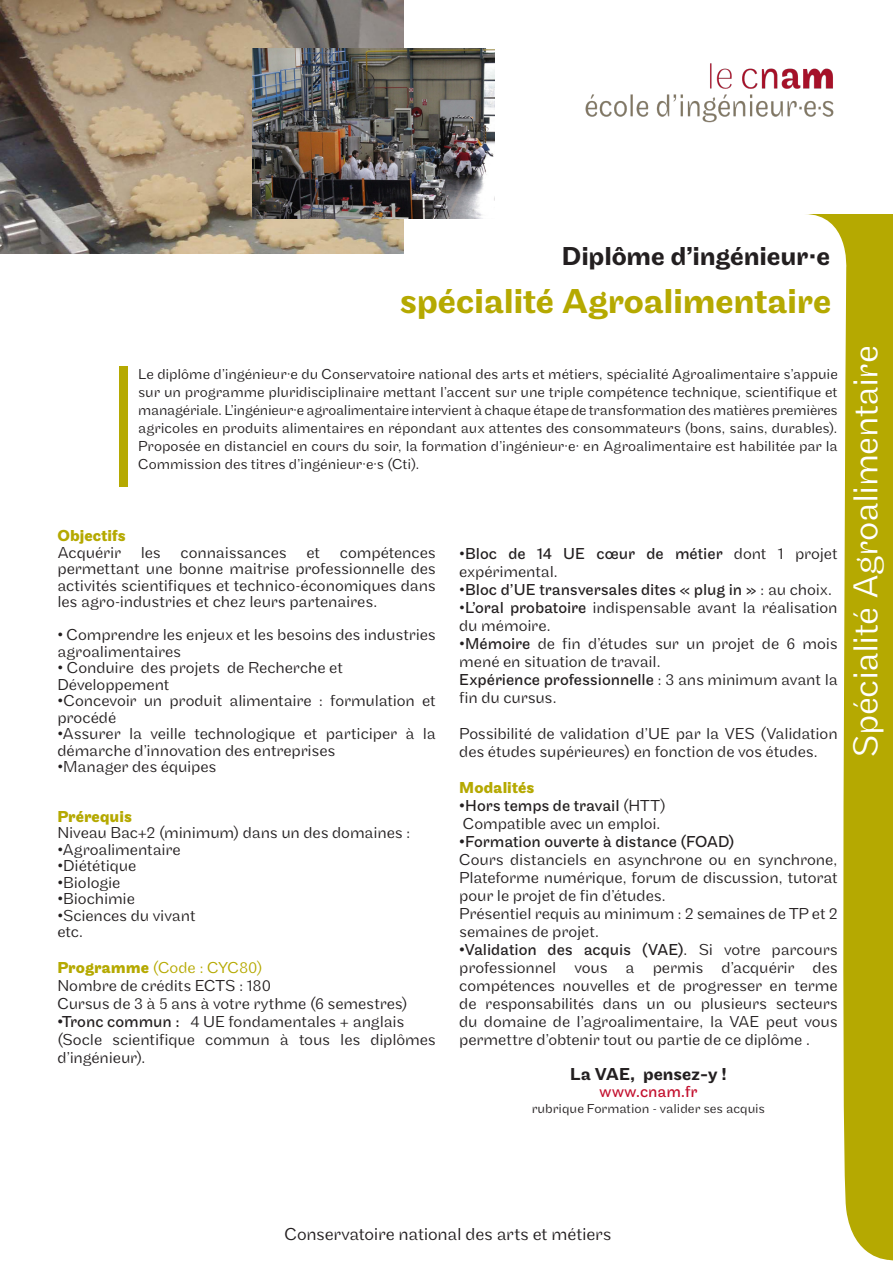
<style>
.page{position:relative;width:893px;height:1263px;background:#fff}
.page>*{position:absolute;margin:0;border:0;box-sizing:border-box;transform-origin:0 0}
.t1{font:300 36px "Maple";letter-spacing:-.015em;color:#fff}
.t2{font:500 36px "Maple";letter-spacing:-.01em;color:#b5a901}
.t3{font:500 27px "Maple";letter-spacing:-.005em;color:#231f20}
.Texte_courant{font:300 18px "Maple";letter-spacing:-.01em;color:#231f20}
.t4{font:500 18px "Maple";color:#231f20}
.T1{font:300 16.5px/18px "Maple";letter-spacing:-.005em;color:#231f20}
.T1-2{font:16.5px "Maple";letter-spacing:-.005em;color:#231f20}
.T1-3{font:700 16.5px "Maple";color:#b5a901}
.T1-4{font:300 16.5px "Maple";letter-spacing:-.005em;color:#b5a901}
.t5{font:16.5px "Maple";color:#c3102e}
.Texte_courant-2{font:300 15px/18px "Maple";letter-spacing:-.005em;color:#231f20;text-align:justify}
.t6{font:300 13.5px "Maple";color:#231f20}
.s1{font-weight:700}
.s2{font-weight:400}
.s3{font-weight:300}
</style>
<div class="page">
<img style="left:0;top:0;width:404px;height:253px">
<img style="left:585px;top:63px;width:249px;height:60px">
<svg style="left:806px;top:214px;width:87px;height:1047px;fill:#b5a901"></svg>
<div style="left:119px;top:366px;width:9px;height:121px;background:#b5a901"></div>
<img style="left:252px;top:48px;width:243px;height:170px">
<p class="t3" style="left:562px;top:241px;width:270px">Diplôme d’ingénieur·e</p>
<p class="t2" style="left:400px;top:281px;width:433px">spécialité Agroalimentaire</p>
<p class="Texte_courant-2" style="left:138px;top:365px;width:701px">Le diplôme d’ingénieur·e du Conservatoire national des arts et métiers, spécialité Agroalimentaire s’appuie sur un programme pluridisciplinaire mettant l’accent sur une triple compétence technique, scientifique et managériale. L’ingénieur·e agroalimentaire intervient à chaque étape de transformation des matières premières agricoles en produits alimentaires en répondant aux attentes des consommateurs (bons, sains, durables).<br>Proposée en distanciel en cours du soir, la formation d’ingénieur·e· en Agroalimentaire est habilitée par la Commission des titres d’ingénieur·e·s (Cti).</p>
<p class="T1-3" style="left:57px;top:526px;width:70px">Objectifs</p>
<p class="T1" style="left:57px;top:544px;width:380px;line-height:16.5px;text-align:justify">Acquérir les connaissances et compétences permettant une bonne maitrise professionnelle des activités scientifiques et technico-économiques dans les agro-industries et chez leurs partenaires.</p>
<p class="T1" style="left:57px;top:627px;width:380px;line-height:16.5px">• Comprendre les enjeux et les besoins des industries agroalimentaires</p>
<p class="T1" style="left:57px;top:659px;width:287px">• Conduire des projets de Recherche et</p>
<p class="T1" style="left:57px;top:675px;width:114px">Développement</p>
<p class="T1" style="left:57px;top:693px;width:380px;line-height:16.5px">•Concevoir un produit alimentaire : formulation et procédé</p>
<p class="T1" style="left:57px;top:726px;width:380px;line-height:16.5px">•Assurer la veille technologique et participer à la démarche d’innovation des entreprises</p>
<p class="T1" style="left:57px;top:758px;width:161px">•Manager des équipes</p>
<p class="T1-3" style="left:57px;top:807px;width:76px">Prérequis</p>
<p class="T1" style="left:57px;top:824px;width:355px">Niveau Bac+2 (minimum) dans un des domaines :</p>
<p class="T1" style="left:57px;top:840px;width:125px">•Agroalimentaire</p>
<p class="T1" style="left:57px;top:857px;width:80px">•Diététique</p>
<p class="T1" style="left:57px;top:873px;width:64px">•Biologie</p>
<p class="T1" style="left:57px;top:890px;width:79px">•Biochimie</p>
<p class="T1" style="left:57px;top:906px;width:140px">•Sciences du vivant</p>
<p class="T1" style="left:57px;top:923px;width:28px">etc.</p>
<p class="T1-4" style="left:57px;top:958px;width:207px"><span class="s1">Programme</span> (Code : CYC80)</p>
<p class="T1" style="left:57px;top:977px;width:215px">Nombre de crédits ECTS : 180</p>
<p class="T1" style="left:57px;top:995px;width:352px">Cursus de 3 à 5 ans à votre rythme (6 semestres)</p>
<p class="T1" style="left:57px;top:1013px;width:348px"><span class="s2">•Tronc commun :</span> 4 UE fondamentales + anglais</p>
<p class="T1" style="left:57px;top:1031px;width:380px">(Socle scientifique commun à tous les diplômes d’ingénieur).</p>
<p class="T1" style="left:459px;top:545px;width:380px">•<span class="s2">Bloc de 14 UE cœur de métier</span> dont 1 projet expérimental.</p>
<p class="T1-2" style="left:459px;top:580px;width:375px"><span class="s3">•</span>Bloc d’UE transversales dites « plug in » <span class="s3">: au choix.</span></p>
<p class="T1" style="left:459px;top:599px;width:380px">•<span class="s2">L’oral probatoire</span> indispensable avant la réalisation du mémoire.</p>
<p class="T1" style="left:459px;top:635px;width:380px">•<span class="s2">Mémoire</span> de fin d’études sur un projet de 6 mois mené en situation de travail.</p>
<p class="T1" style="left:459px;top:671px;width:380px"><span class="s2">Expérience professionnelle</span> : 3 ans minimum avant la fin du cursus.</p>
<p class="T1" style="left:459px;top:725px;width:380px">Possibilité de validation d’UE par la VES (Validation des études supérieures) en fonction de vos études.</p>
<p class="T1-3" style="left:459px;top:778px;width:77px">Modalités</p>
<p class="T1-2" style="left:459px;top:796px;width:208px">•Hors temps de travail <span class="s3">(HTT)</span></p>
<p class="T1" style="left:463px;top:815px;width:199px">Compatible avec un emploi.</p>
<p class="T1-2" style="left:459px;top:832px;width:277px">•Formation ouverte à distance (FOAD)</p>
<p class="T1" style="left:459px;top:851px;width:380px;text-align:justify">Cours distanciels en asynchrone ou en synchrone, Plateforme numérique, forum de discussion, tutorat pour le projet de fin d’études.</p>
<p class="T1" style="left:459px;top:905px;width:380px">Présentiel requis au minimum : 2 semaines de TP et 2 semaines de projet.</p>
<p class="T1" style="left:459px;top:941px;width:380px;text-align:justify"><span class="s2">•Validation des acquis (VAE)</span>. Si votre parcours professionnel vous a permis d’acquérir des compétences nouvelles et de progresser en terme de responsabilités dans un ou plusieurs secteurs du domaine de l’agroalimentaire, la VAE peut vous permettre d’obtenir tout ou partie de ce diplôme .</p>
<p class="t4" style="left:570px;top:1064px;width:158px">La VAE, pensez-y !</p>
<p class="t5" style="left:600px;top:1082px;width:99px">www.cnam.fr</p>
<p class="t6" style="left:532px;top:1101px;width:235px">rubrique Formation - valider ses acquis</p>
<p class="t1" style="left:845px;top:758px;width:414px;rotate:-90deg">Spécialité Agroalimentaire</p>
<p class="Texte_courant" style="left:284px;top:1224px;width:329px">Conservatoire national des arts et métiers</p>
</div>
